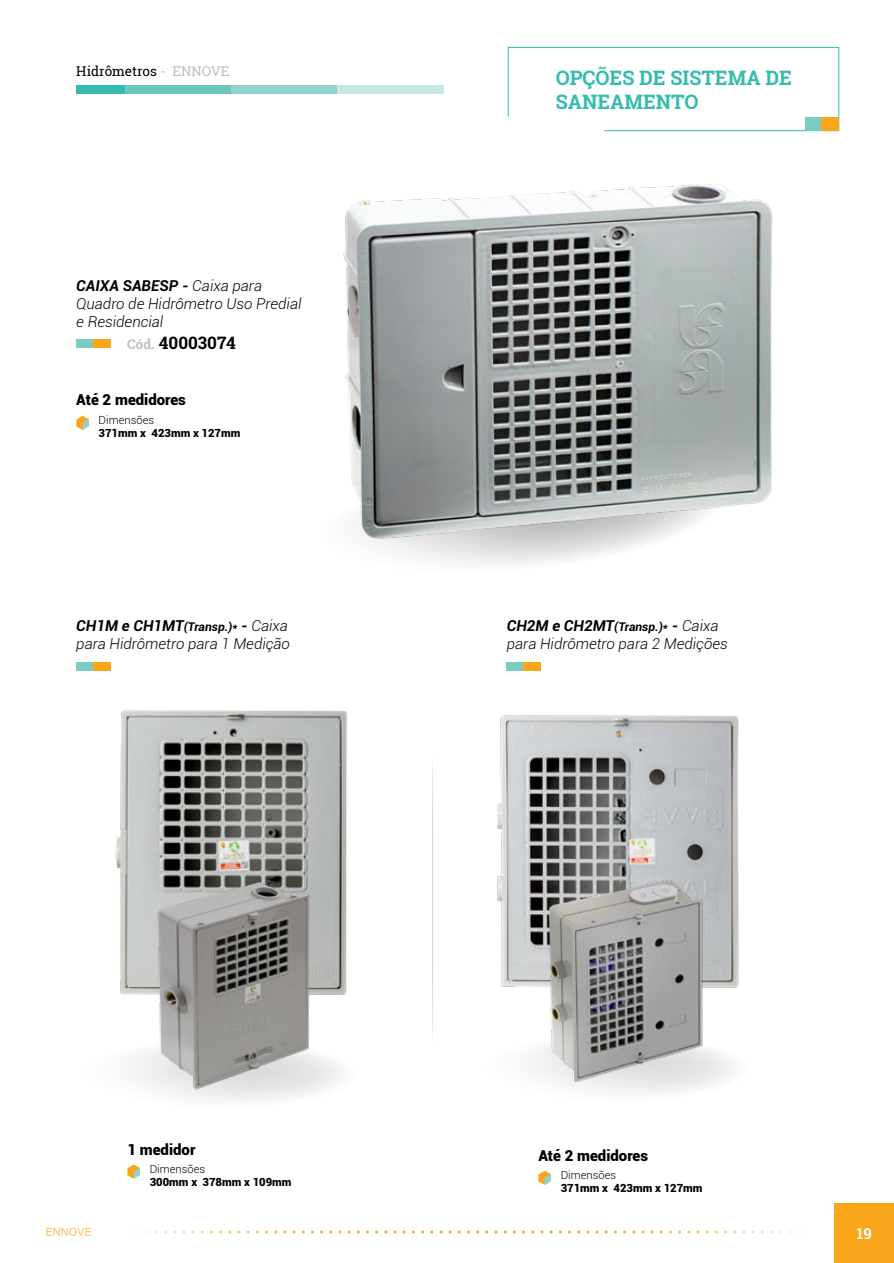
<style>
.page{position:relative;width:894px;height:1263px;background:#fff}
.page>*{position:absolute;margin:0;border:0;box-sizing:border-box;transform-origin:0 0}
.t1{font:700 19.95px/23.9px "Roboto Slab";color:#32bcad}
.t2{font:700 17.1px "Roboto Slab";color:#000}
.t3{font:italic 300 15px/18px "Roboto";color:#000}
.t4{font:900 15px "Roboto";color:#000}
.t5{font:700 15px "Roboto Slab";color:#fff}
.t6{font:13.5px "Roboto Slab";color:#000}
.t7{font:900 11.25px "Roboto";color:#000}
.t8{font:300 11.25px "Roboto";color:#000}
.s1{color:#bcbec0}
.s2{font-weight:700}
.s3{font-size:13.35px;color:#bcbec0}
.s4{font-weight:700;font-size:12px}
</style>
<div class="page">
<div style="left:125px;top:85px;width:106px;height:8px;background:#6ac7bb"></div>
<div style="left:231px;top:85px;width:106px;height:8px;background:#91d3ca"></div>
<div style="left:337px;top:85px;width:107px;height:8px;background:#c7e7e2"></div>
<div style="left:76px;top:85px;width:49px;height:8px;background:#32bcad"></div>
<svg style="left:507px;top:47px;width:331px;height:84px"></svg>
<div style="left:804px;top:117px;width:17px;height:14px;background:#7accc1"></div>
<div style="left:821px;top:117px;width:17px;height:14px;background:#faa61a"></div>
<div style="left:76px;top:340px;width:17px;height:8px;background:#7accc1"></div>
<div style="left:93px;top:340px;width:17px;height:8px;background:#faa61a"></div>
<div style="left:479px;top:1034px;width:270px;height:68px;background:#fbfbfb;border-radius:50%"></div>
<img style="left:497px;top:715px;width:242px;height:272px">
<img style="left:508px;top:838px;width:231px;height:247px">
<div style="left:78px;top:1040px;width:279px;height:69px;background:#fbfbfb;border-radius:50%"></div>
<img style="left:115px;top:710px;width:233px;height:285px">
<img style="left:127px;top:817px;width:194px;height:281px">
<svg style="left:127px;top:1164px;width:13px;height:14px"></svg>
<svg style="left:76px;top:416px;width:13px;height:14px"></svg>
<svg style="left:538px;top:1170px;width:12px;height:14px"></svg>
<hr style="left:432px;top:753px;width:1px;height:292px;background:#afb1b4">
<svg style="left:373px;top:541px;width:278px;height:24px"></svg>
<img style="left:343px;top:184px;width:430px;height:357px">
<div style="left:76px;top:662px;width:17px;height:9px;background:#7accc1"></div>
<div style="left:93px;top:662px;width:17px;height:9px;background:#faa61a"></div>
<div style="left:506px;top:662px;width:17px;height:9px;background:#7accc1"></div>
<div style="left:523px;top:662px;width:17px;height:9px;background:#faa61a"></div>
<div style="left:834px;top:1203px;width:59px;height:60px;background:#faa61a"></div>
<svg style="left:138px;top:1230px;width:662px;height:3px"></svg>
<svg style="left:46px;top:1227px;width:45px;height:8px"></svg>
<p class="t6" style="left:76px;top:62px;width:154px">Hidrômetros <span class="s1">- ENNOVE</span></p>
<p class="t3" style="left:76px;top:276px;width:226px"><span class="s2">CAIXA SABESP -</span> Caixa para<br>Quadro de Hidrômetro Uso Predial e Residencial</p>
<p class="t2" style="left:127px;top:331px;width:110px"><span class="s3">Cód.</span> 40003074</p>
<p class="t4" style="left:76px;top:389px;width:111px">Até 2 medidores</p>
<p class="t8" style="left:99px;top:412px;width:57px">Dimensões</p>
<p class="t7" style="left:99px;top:425px;width:143px">371mm x 423mm x 127mm</p>
<p class="t3" style="left:76px;top:616px;width:215px"><span class="s2">CH1M e CH1MT</span><span class="s4">(Transp.)*</span> <span class="s2">-</span> Caixa para Hidrômetro para 1 Medição</p>
<p class="t4" style="left:127px;top:1138px;width:69px">1 medidor</p>
<p class="t8" style="left:150px;top:1161px;width:57px">Dimensões</p>
<p class="t7" style="left:150px;top:1174px;width:143px">300mm x 378mm x 109mm</p>
<h1 class="t1" style="left:555px;top:65px;width:238px">OPÇÕES DE SISTEMA DE<br>SANEAMENTO</h1>
<p class="t3" style="left:506px;top:616px;width:222px"><span class="s2">CH2M e CH2MT</span><span class="s4">(Transp.)*</span> <span class="s2">-</span> Caixa para Hidrômetro para 2 Medições</p>
<p class="t4" style="left:538px;top:1144px;width:111px">Até 2 medidores</p>
<p class="t8" style="left:560px;top:1167px;width:57px">Dimensões</p>
<p class="t7" style="left:560px;top:1180px;width:143px">371mm x 423mm x 127mm</p>
<p class="t5" style="left:856px;top:1223px;width:16px">19</p>
</div>
